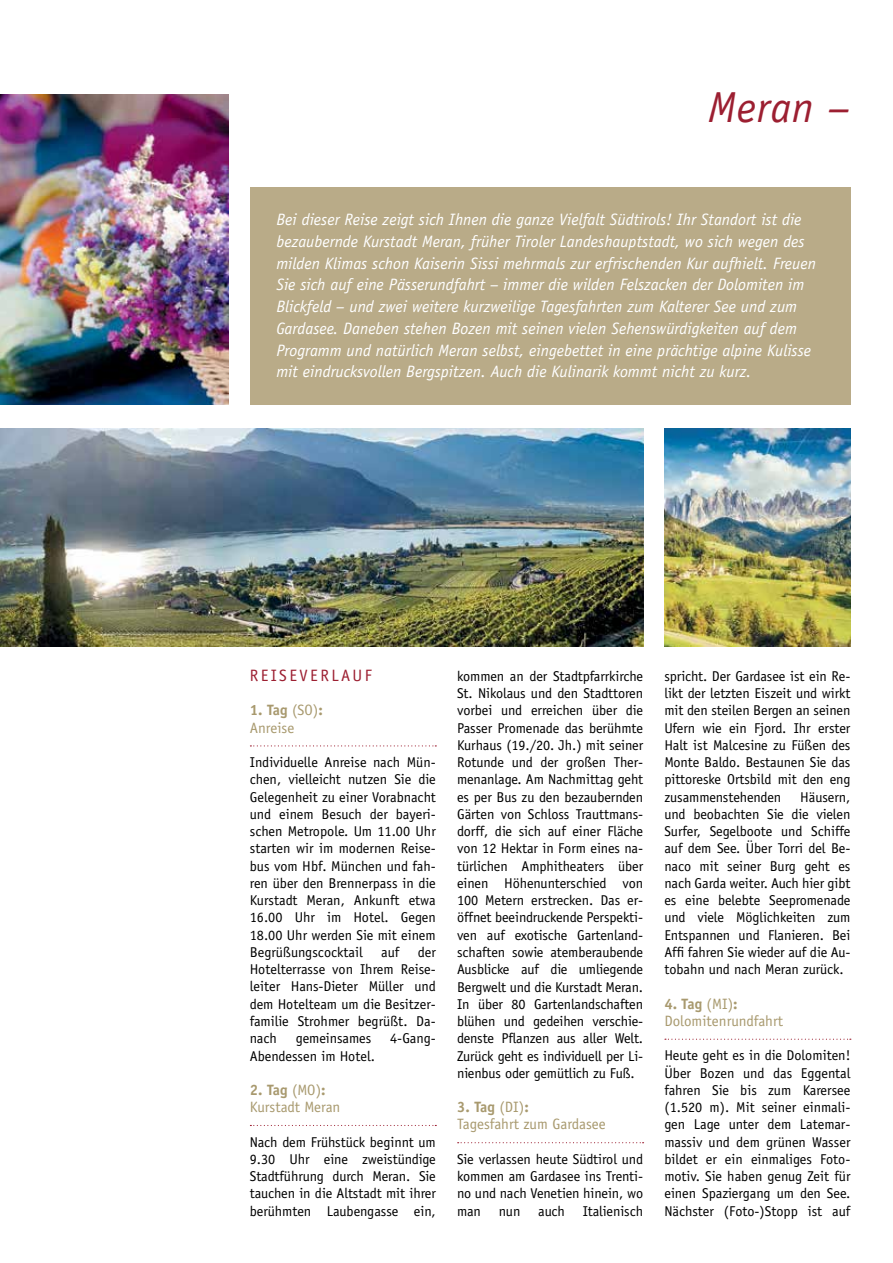
<style>
.page{position:relative;width:893px;height:1263px;background:#fff}
.page>*{position:absolute;margin:0;border:0;box-sizing:border-box;transform-origin:0 0}
.t1{font:italic 43.5px "Officina Sans";letter-spacing:.015em;color:#9c1f31}
.t2{font:italic 16.5px/21.8px "Officina Sans";color:#fff}
.t3{font:16.5px "Officina Sans";letter-spacing:.15em;color:#9c1f31}
.t4{font:15px/17.2px "Officina Sans";color:#a8996e}
.t5{font:14.25px/17.2px "Officina Sans";letter-spacing:-.005em;color:#000;text-align:justify}
.s1{font-weight:700}
</style>
<div class="page">
<div style="left:250px;top:187px;width:600px;height:218px;background:#b7a985"></div>
<svg style="left:458px;top:1142px;width:186px;height:1px"></svg>
<svg style="left:665px;top:1039px;width:186px;height:1px"></svg>
<svg style="left:250px;top:745px;width:186px;height:1px"></svg>
<svg style="left:250px;top:1125px;width:186px;height:1px"></svg>
<img style="left:0;top:94px;width:229px;height:311px">
<img style="left:0;top:429px;width:643px;height:217px">
<img style="left:665px;top:429px;width:185px;height:217px">
<h1 class="t1" style="left:708px;top:82px;width:143px">Meran –</h1>
<p class="t2" style="left:276px;top:209px;width:541px">Bei dieser Reise zeigt sich Ihnen die ganze Vielfalt Südtirols! Ihr Standort ist die bezaubernde Kurstadt Meran, früher Tiroler Landeshauptstadt, wo sich wegen des milden Klimas schon Kaiserin Sissi mehrmals zur erfrischenden Kur aufhielt. Freuen Sie sich auf eine Pässerundfahrt – immer die wilden Felszacken der Dolomiten im Blickfeld – und zwei weitere kurzweilige Tagesfahrten zum Kalterer See und zum Gardasee. Daneben stehen Bozen mit seinen vielen Sehenswürdigkeiten auf dem Programm und natürlich Meran selbst, eingebettet in eine prächtige alpine Kulisse mit eindrucksvollen Bergspitzen. Auch die Kulinarik kommt nicht zu kurz.</p>
<p class="t3" style="left:250px;top:666px;width:123px">REISEVERLAUF</p>
<p class="t4" style="left:250px;top:702px;width:75px"><span class="s1">1. Tag</span> (SO)<span class="s1">:<br></span>Anreise</p>
<p class="t5" style="left:250px;top:754px;width:188px">Individuelle Anreise nach Mün&shy;chen, vielleicht nutzen Sie die Gelegenheit zu einer Vorabnacht und einem Besuch der bayeri&shy;schen Metropole. Um 11.00 Uhr starten wir im modernen Reise&shy;bus vom Hbf. München und fah&shy;ren über den Brennerpass in die Kurstadt Meran, Ankunft etwa 16.00 Uhr im Hotel. Gegen 18.00 Uhr werden Sie mit einem Begrüßungscocktail</p>
<p class="t5" style="left:250px;top:943px;width:188px;text-indent:168px">der Hotelterrasse von Ihrem Reise&shy;leiter Hans-Dieter Müller und dem Hotelteam um die Besitzer&shy;familie Strohmer begrüßt. Da&shy;nach</p>
<p class="t5" style="left:381px;top:943px;width:20px">auf</p>
<p class="t5" style="left:296px;top:1030px;width:77px">gemeinsames</p>
<p class="t5" style="left:390px;top:1030px;width:46px">4-Gang-</p>
<p class="t5" style="left:250px;top:1047px;width:127px">Abendessen im Hotel.</p>
<p class="t4" style="left:250px;top:1081px;width:92px"><span class="s1">2. Tag</span> (MO)<span class="s1">:<br></span>Kurstadt Meran</p>
<p class="t5" style="left:250px;top:1133px;width:188px">Nach dem Frühstück beginnt um 9.30 Uhr eine zweistündige Stadtführung durch Meran. Sie tauchen in die Altstadt mit ihrer berühmten Laubengasse ein,</p>
<p class="t5" style="left:457px;top:667px;width:188px">kommen an der Stadtpfarrkirche St. Nikolaus und den Stadttoren vorbei und erreichen über die Passer Promenade das berühmte Kurhaus (19./20. Jh.) mit seiner Rotunde und der großen Ther&shy;menanlage. Am Nachmittag geht es per Bus zu den bezaubernden Gärten von Schloss Trauttmans&shy;dorff, die sich auf einer Fläche von 12 Hektar in Form eines na&shy;türlichen Amphitheaters über einen Höhenunterschied von 100 Metern erstrecken. Das er&shy;öffnet beeindruckende Perspekti&shy;ven auf exotische Gartenland&shy;schaften sowie atemberaubende Ausblicke auf die umliegende Bergwelt und die Kurstadt Meran.<br>In über 80 Gartenlandschaften blühen und gedeihen verschie&shy;denste Pflanzen aus aller Welt.<br>Zurück geht es individuell per Li&shy;nienbus oder gemütlich zu Fuß.</p>
<p class="t4" style="left:457px;top:1098px;width:150px"><span class="s1">3. Tag</span> (DI)<span class="s1">:<br></span>Tagesfahrt zum Gardasee</p>
<p class="t5" style="left:457px;top:1150px;width:188px">Sie verlassen heute Südtirol und kommen am Gardasee ins Trenti&shy;no und nach Venetien hinein, wo man</p>
<p class="t5" style="left:499px;top:1202px;width:23px">nun</p>
<p class="t5" style="left:538px;top:1202px;width:28px">auch</p>
<p class="t5" style="left:583px;top:1202px;width:62px">Italienisch</p>
<p class="t5" style="left:664px;top:667px;width:188px">spricht. Der Gardasee ist ein Re&shy;likt der letzten Eiszeit und wirkt mit den steilen Bergen an seinen Ufern wie ein Fjord. Ihr erster Halt ist Malcesine zu Füßen des Monte Baldo. Bestaunen Sie das pittoreske Ortsbild mit den eng zusammenstehenden</p>
<p class="t5" style="left:664px;top:788px;width:188px;text-indent:136px">Häusern, und beobachten Sie die vielen Surfer, Segelboote und Schiffe auf dem See. Über Torri del Be&shy;naco mit seiner Burg geht es nach Garda weiter. Auch hier gibt es eine belebte Seepromenade und viele Möglichkeiten zum Entspannen und Flanieren. Bei Affi fahren Sie wieder auf die Au&shy;tobahn und nach Meran zurück.</p>
<p class="t4" style="left:664px;top:995px;width:120px"><span class="s1">4. Tag</span> (MI)<span class="s1">:<br></span>Dolomitenrundfahrt</p>
<p class="t5" style="left:664px;top:1047px;width:188px">Heute geht es in die Dolomiten!<br>Über Bozen und das Eggental fahren Sie bis zum Karersee (1.520 m). Mit seiner einmali&shy;gen Lage unter dem Latemar&shy;massiv und dem grünen Wasser bildet er ein einmaliges Foto&shy;motiv. Sie haben genug Zeit für einen Spaziergang um den See.<br>Nächster (Foto-)Stopp ist auf</p>
</div>
